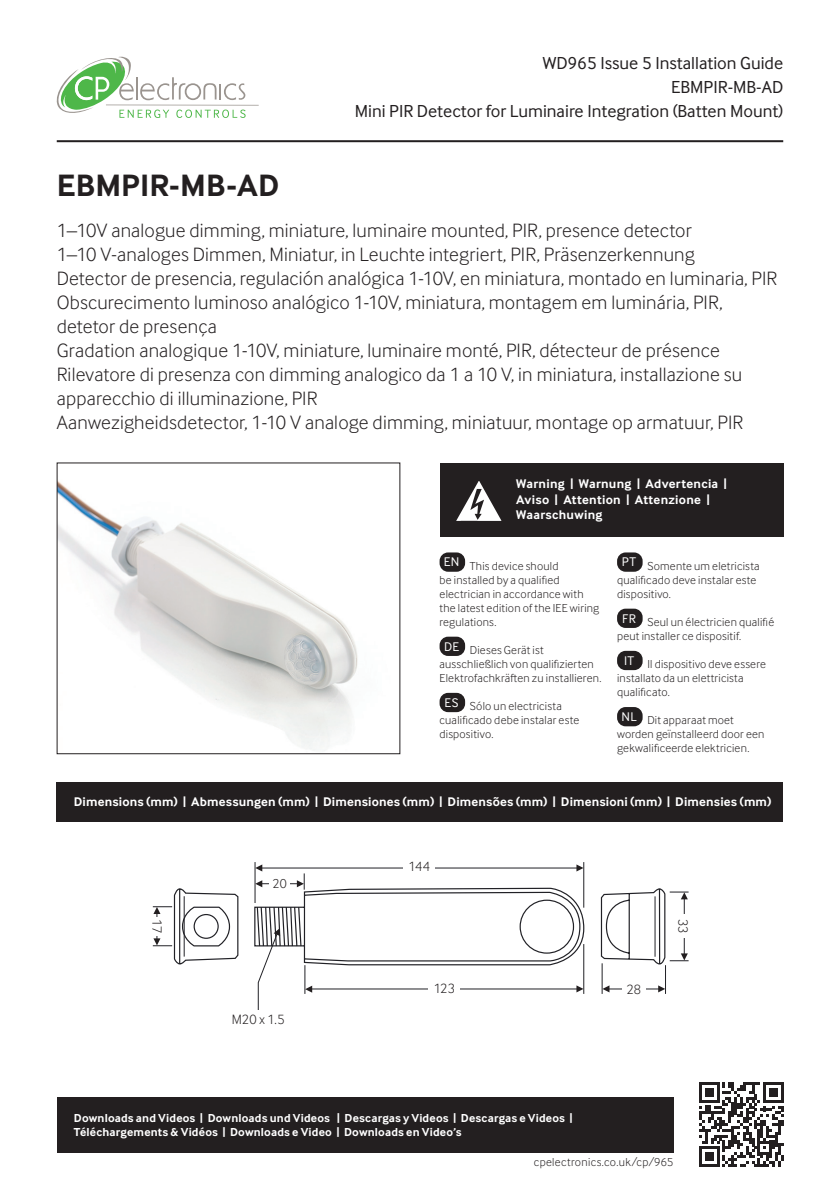
<style>
.page{position:relative;width:840px;height:1191px;background:#fff}
.page>*{position:absolute;margin:0;border:0;box-sizing:border-box;transform-origin:0 0}
.Page_Header{font:700 32px "Inter Face";letter-spacing:.005em;color:#231f20}
.Intro_Section{font:300 20px/24px "Inter Face";letter-spacing:.01em;color:#231f20}
.Section_header_capti{font:18px "Inter Face";color:#231f20}
.t1{font:300 14px "Inter Face";letter-spacing:.005em;color:#231f20}
.t2{font:300 13.6px "Inter Face";color:#231f20}
.Sub_Heading{font:700 13px/15.6px "Inter Face";letter-spacing:.015em;color:#fff}
.Sub_Heading-2{font:13px "Inter Face";letter-spacing:.03em;color:#fff}
.Caption_Copy_N{font:300 12px/14px "Inter Face";letter-spacing:.02em;color:#231f20}
.Caption_Copy_N-2{font:700 12px/14px "Inter Face";letter-spacing:.015em;color:#fff}
.Caption_Bullet{font:300 12px "Inter Face";letter-spacing:.03em;color:#231f20}
</style>
<div class="page">
<svg style="left:57px;top:57px;width:189px;height:61px"></svg>
<hr style="left:106px;top:105px;width:152px;height:1px;background:#9a948f">
<hr style="left:57px;top:140px;width:725px;height:2px;background:#231f20">
<img style="left:59px;top:481px;width:299px;height:269px">
<svg style="left:699px;top:1082px;width:84px;height:84px"></svg>
<div style="left:57px;top:1096px;width:616px;height:56px;background:#231f20"></div>
<div style="left:57px;top:782px;width:725px;height:39px;background:#231f20"></div>
<svg style="left:152px;top:862px;width:536px;height:148px"></svg>
<div style="left:428px;top:979px;width:31px;height:17px;background:#fff"></div>
<div style="left:403px;top:858px;width:32px;height:17px;background:#fff"></div>
<div style="left:621px;top:980px;width:24px;height:17px;background:#fff"></div>
<div style="left:674px;top:914px;width:17px;height:24px;background:#fff"></div>
<svg style="left:153px;top:907px;width:7px;height:7px"></svg>
<svg style="left:153px;top:938px;width:7px;height:7px"></svg>
<div style="left:269px;top:876px;width:21px;height:15px;background:#fff"></div>
<div style="left:147px;top:917px;width:19px;height:18px;background:#fff"></div>
<svg style="left:255px;top:864px;width:7px;height:7px"></svg>
<svg style="left:576px;top:864px;width:7px;height:7px"></svg>
<svg style="left:576px;top:985px;width:7px;height:7px"></svg>
<svg style="left:602px;top:985px;width:7px;height:7px"></svg>
<svg style="left:657px;top:985px;width:7px;height:7px"></svg>
<svg style="left:680px;top:953px;width:7px;height:7px"></svg>
<svg style="left:680px;top:892px;width:7px;height:7px"></svg>
<svg style="left:305px;top:985px;width:7px;height:7px"></svg>
<svg style="left:173px;top:880px;width:492px;height:86px"></svg>
<div style="left:439px;top:463px;width:344px;height:73px;background:#231f20"></div>
<svg style="left:456px;top:481px;width:45px;height:40px"></svg>
<div style="left:439px;top:552px;width:26px;height:20px;background:#231f20;border-radius:9px"></div>
<div style="left:439px;top:636px;width:26px;height:20px;background:#231f20;border-radius:9px"></div>
<div style="left:439px;top:693px;width:26px;height:19px;background:#231f20;border-radius:9px"></div>
<div style="left:616px;top:552px;width:26px;height:20px;background:#231f20;border-radius:9px"></div>
<div style="left:616px;top:608px;width:26px;height:20px;background:#231f20;border-radius:9px"></div>
<div style="left:616px;top:651px;width:26px;height:19px;background:#231f20;border-radius:9px"></div>
<div style="left:616px;top:707px;width:26px;height:19px;background:#231f20;border-radius:9px"></div>
<p class="Section_header_capti" style="left:542px;top:53px;width:242px">WD965 Issue 5 Installation Guide</p>
<p class="Section_header_capti" style="left:671px;top:77px;width:113px">EBMPIR-MB-AD</p>
<p class="Section_header_capti" style="left:354px;top:101px;width:430px">Mini PIR Detector for Luminaire Integration (Batten Mount)</p>
<p class="Page_Header" style="left:57px;top:166px;width:224px">EBMPIR-MB-AD</p>
<p class="Intro_Section" style="left:57px;top:218px;width:721px">1–10V analogue dimming, miniature, luminaire mounted, PIR, presence detector<br>1–10 V-analoges Dimmen, Miniatur, in Leuchte integriert, PIR, Präsenzerkennung<br>Detector de presencia, regulación analógica 1-10V, en miniatura, montado en luminaria, PIR Obscurecimento luminoso analógico 1-10V, miniatura, montagem em luminária, PIR, detetor de presença<br>Gradation analogique 1-10V, miniature, luminaire monté, PIR, détecteur de présence Rilevatore di presenza con dimming analogico da 1 a 10 V, in miniatura, installazione su apparecchio di illuminazione, PIR<br>Aanwezigheidsdetector, 1-10 V analoge dimming, miniatuur, montage op armatuur, PIR</p>
<p class="Sub_Heading" style="left:516px;top:476px;width:212px">Warning | Warnung | Advertencia |<br>Aviso | Attention | Attenzione |<br>Waarschuwing</p>
<p class="Sub_Heading-2" style="left:443px;top:555px;width:17px">EN</p>
<p class="Caption_Copy_N" style="left:439px;top:558px;width:161px;text-indent:30px">This device should<br>be installed by a qualified electrician in accordance with the latest edition of the IEE wiring regulations.</p>
<p class="Sub_Heading-2" style="left:444px;top:639px;width:17px">DE</p>
<p class="Caption_Copy_N" style="left:439px;top:643px;width:163px;text-indent:30px">Dieses Gerät ist ausschließlich von qualifizierten<br>Elektrofachkräften zu installieren.</p>
<p class="Sub_Heading-2" style="left:444px;top:695px;width:15px">ES</p>
<p class="Caption_Copy_N" style="left:439px;top:699px;width:141px;text-indent:30px">Sólo un electricista cualificado debe instalar este dispositivo.</p>
<p class="Sub_Heading-2" style="left:621px;top:555px;width:16px">PT</p>
<p class="Caption_Copy_N" style="left:616px;top:558px;width:144px;text-indent:30px">Somente um eletricista qualificado deve instalar este dispositivo.</p>
<p class="Sub_Heading-2" style="left:622px;top:611px;width:15px">FR</p>
<p class="Caption_Copy_N" style="left:616px;top:615px;width:158px;text-indent:30px">Seul un électricien qualifié peut installer ce dispositif.</p>
<p class="Sub_Heading-2" style="left:623px;top:653px;width:12px">IT</p>
<p class="Caption_Copy_N" style="left:616px;top:657px;width:150px;text-indent:30px">Il dispositivo deve essere installato da un elettricista qualificato.</p>
<p class="Sub_Heading-2" style="left:621px;top:709px;width:17px">NL</p>
<p class="Caption_Copy_N" style="left:616px;top:713px;width:149px;text-indent:30px">Dit apparaat moet worden geïnstalleerd door een gekwalificeerde elektricien.</p>
<p class="Sub_Heading" style="left:74px;top:794px;width:698px">Dimensions (mm) | Abmessungen (mm) | Dimensiones (mm) | Dimensões (mm) | Dimensioni (mm) | Dimensies (mm)</p>
<p class="t1" style="left:165px;top:919px;width:15px;rotate:90deg">17</p>
<p class="t2" style="left:272px;top:876px;width:16px">20</p>
<p class="t1" style="left:232px;top:1011px;width:54px">M20 x 1.5</p>
<p class="t1" style="left:408px;top:859px;width:23px">144</p>
<p class="t1" style="left:433px;top:980px;width:23px">123</p>
<p class="t1" style="left:626px;top:981px;width:16px">28</p>
<p class="t1" style="left:690px;top:919px;width:16px;rotate:90deg">33</p>
<p class="Caption_Copy_N-2" style="left:74px;top:1110px;width:500px">Downloads and Videos | Downloads und Videos | Descargas y Videos | Descargas e Videos |<br>Téléchargements &amp; Vidéos | Downloads e Video | Downloads en Video’s</p>
<p class="Caption_Bullet" style="left:533px;top:1155px;width:141px">cpelectronics.co.uk/cp/965</p>
</div>
